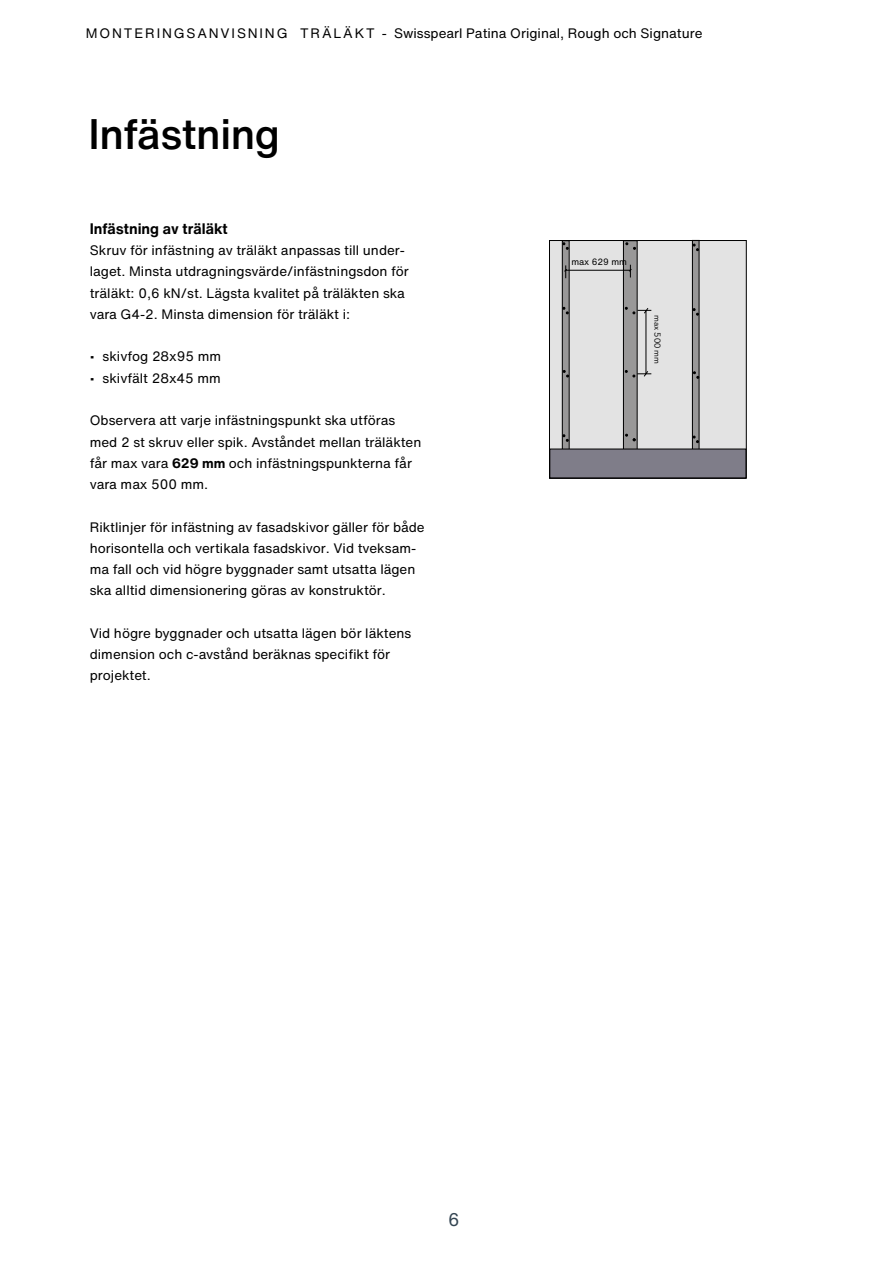
<style>
.page{position:relative;width:893px;height:1263px;background:#fff}
.page>*{position:absolute;margin:0;border:0;box-sizing:border-box;transform-origin:0 0}
.t1{font:500 42px "Helvetica Now Text";letter-spacing:-.01em;color:#000}
.t2{font:18px "Helvetica Now Text";color:#344552}
.t3{font:700 15px "Helvetica Now Text";color:#000}
.t4{font:13.5px/21.3px "Helvetica Now Text";color:#000}
.t5{font:9px "Helvetica Now Text";color:#000}
.t6{font:9px "Neutraface 2 Text";color:#000}
.s1{font-weight:700}
</style>
<div class="page">
<div style="left:549px;top:241px;width:197px;height:208px;background:#e3e3e3"></div>
<div style="left:562px;top:241px;width:7px;height:210px;background:#999898"></div>
<div style="left:562px;top:240px;width:7px;height:211px;border:1px solid #000"></div>
<div style="left:692px;top:240px;width:7px;height:211px;background:#999898"></div>
<div style="left:692px;top:240px;width:7px;height:211px;border:1px solid #000"></div>
<div style="left:623px;top:241px;width:14px;height:213px;background:#999898"></div>
<div style="left:623px;top:240px;width:14px;height:214px;border:1px solid #000"></div>
<div style="left:550px;top:449px;width:196px;height:29px;background:#7f7d89"></div>
<div style="left:549px;top:240px;width:197px;height:238px;border:1px solid #000"></div>
<svg style="left:563px;top:370px;width:6px;height:7px"></svg>
<hr style="left:566px;top:270px;width:64px;height:1px;background:#000">
<svg style="left:564px;top:265px;width:3px;height:13px"></svg>
<svg style="left:629px;top:265px;width:3px;height:12px"></svg>
<svg style="left:625px;top:434px;width:10px;height:7px"></svg>
<svg style="left:563px;top:435px;width:5px;height:6px"></svg>
<svg style="left:563px;top:307px;width:5px;height:7px"></svg>
<svg style="left:563px;top:243px;width:5px;height:6px"></svg>
<svg style="left:626px;top:243px;width:10px;height:6px"></svg>
<svg style="left:693px;top:372px;width:6px;height:6px"></svg>
<svg style="left:693px;top:436px;width:6px;height:7px"></svg>
<svg style="left:693px;top:308px;width:6px;height:7px"></svg>
<svg style="left:693px;top:244px;width:6px;height:7px"></svg>
<hr style="left:646px;top:310px;width:1px;height:64px;background:#000">
<svg style="left:633px;top:307px;width:18px;height:7px"></svg>
<svg style="left:633px;top:371px;width:18px;height:6px"></svg>
<p class="t4" style="left:86px;top:23px;width:618px">MONTERINGSANVISNING TRÄLÄKT - Swisspearl Patina Original, Rough och Signature</p>
<h1 class="t1" style="left:88px;top:106px;width:193px">Infästning</h1>
<p class="t3" style="left:90px;top:218px;width:139px">Infästning av träläkt</p>
<p class="t4" style="left:90px;top:240px;width:321px">Skruv för infästning av träläkt anpassas till under&shy;laget. Minsta utdragningsvärde/infästningsdon för träläkt: 0,6 kN/st. Lägsta kvalitet på träläkten ska vara G4-2. Minsta dimension för träläkt i:</p>
<p class="t4" style="left:90px;top:346px;width:133px">• skivfog 28x95 mm</p>
<p class="t4" style="left:90px;top:367px;width:133px">• skivfält 28x45 mm</p>
<p class="t4" style="left:90px;top:410px;width:333px">Observera att varje infästningspunkt ska utföras med 2 st skruv eller spik. Avståndet mellan träläkten får max vara <span class="s1">629 mm</span> och infästningspunkterna får vara max 500 mm.</p>
<p class="t4" style="left:90px;top:516px;width:336px">Riktlinjer för infästning av fasadskivor gäller för både horisontella och vertikala fasadskivor. Vid tveksam&shy;ma fall och vid högre byggnader samt utsatta lägen ska alltid dimensionering göras av konstruktör.</p>
<p class="t4" style="left:90px;top:622px;width:323px">Vid högre byggnader och utsatta lägen bör läktens dimension och c-avstånd beräknas specifikt för projektet.</p>
<p class="t5" style="left:571px;top:256px;width:57px">max 629 mm</p>
<p class="t6" style="left:663px;top:315px;width:50px;rotate:90deg">max 500 mm</p>
<h2 class="t2" style="left:448px;top:1207px;width:13px">6</h2>
</div>
